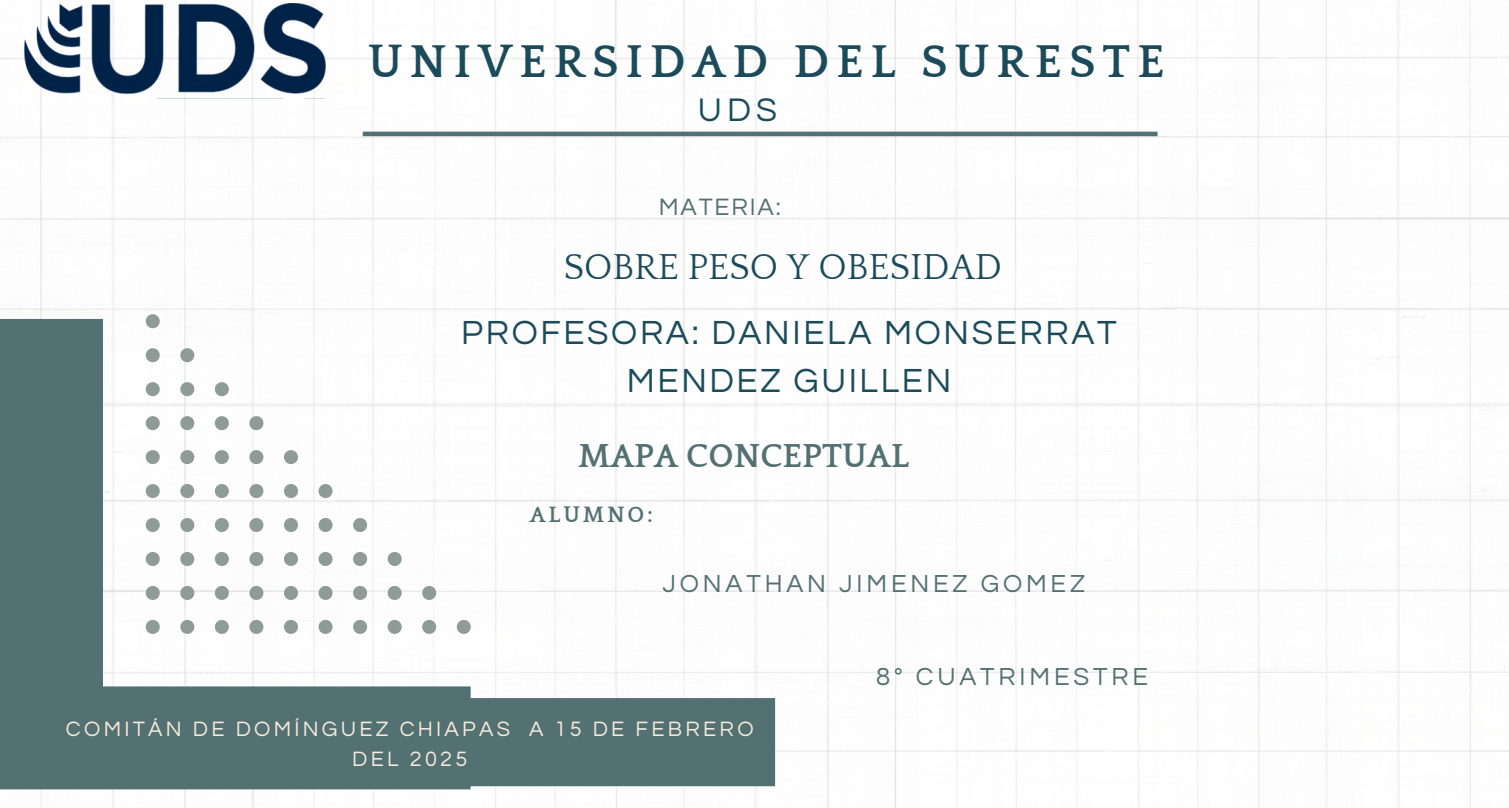
<style>
.page{position:relative;width:1509px;height:808px;background:#fff}
.page>*{position:absolute;margin:0;border:0;box-sizing:border-box;transform-origin:0 0}
.t1{font:700 47.16px "Quattrocento";letter-spacing:.15em;color:#1b4b5a}
.t2{font:37.01px "Quattrocento";color:#1b4b5a}
.t3{font:34.82px/47.3px "Questrial";letter-spacing:.075em;color:#1b4b5a;text-align:center}
.t4{font:700 34.12px "Quattrocento";color:#537072}
.t5{font:33.95px "Questrial";color:#1b4b5a}
.t6{font:25.64px "Questrial";letter-spacing:.15em;color:#537072}
.t7{font:24.68px "Questrial";letter-spacing:.075em;color:#537072}
.t8{font:700 22.75px "Quattrocento";letter-spacing:.12em;color:#537072}
.t9{font:21.7px/30.3px "Questrial";letter-spacing:.15em;color:#f4ebdb;text-align:center}
</style>
<div class="page">
<img style="left:0;top:0;width:1508px;height:808px">
<hr style="left:363px;top:132px;width:794px;height:4px;background:#537072">
<svg style="left:0;top:319px;width:470px;height:470px"></svg>
<svg style="left:146px;top:314px;width:14px;height:14px"></svg>
<svg style="left:146px;top:348px;width:14px;height:14px"></svg>
<svg style="left:180px;top:348px;width:14px;height:14px"></svg>
<svg style="left:146px;top:382px;width:14px;height:14px"></svg>
<svg style="left:180px;top:382px;width:14px;height:14px"></svg>
<svg style="left:215px;top:382px;width:14px;height:14px"></svg>
<svg style="left:146px;top:416px;width:14px;height:14px"></svg>
<svg style="left:180px;top:416px;width:14px;height:14px"></svg>
<svg style="left:215px;top:416px;width:14px;height:14px"></svg>
<svg style="left:249px;top:416px;width:14px;height:14px"></svg>
<svg style="left:146px;top:450px;width:14px;height:14px"></svg>
<svg style="left:180px;top:450px;width:14px;height:14px"></svg>
<svg style="left:215px;top:450px;width:14px;height:14px"></svg>
<svg style="left:249px;top:450px;width:14px;height:14px"></svg>
<svg style="left:284px;top:450px;width:14px;height:14px"></svg>
<svg style="left:146px;top:484px;width:14px;height:14px"></svg>
<svg style="left:180px;top:484px;width:14px;height:14px"></svg>
<svg style="left:215px;top:484px;width:14px;height:14px"></svg>
<svg style="left:249px;top:484px;width:14px;height:14px"></svg>
<svg style="left:284px;top:484px;width:14px;height:14px"></svg>
<svg style="left:318px;top:484px;width:14px;height:14px"></svg>
<svg style="left:146px;top:518px;width:14px;height:14px"></svg>
<svg style="left:180px;top:518px;width:14px;height:14px"></svg>
<svg style="left:215px;top:518px;width:14px;height:14px"></svg>
<svg style="left:249px;top:518px;width:14px;height:14px"></svg>
<svg style="left:284px;top:518px;width:14px;height:14px"></svg>
<svg style="left:318px;top:518px;width:14px;height:14px"></svg>
<svg style="left:353px;top:518px;width:14px;height:14px"></svg>
<svg style="left:146px;top:552px;width:14px;height:14px"></svg>
<svg style="left:180px;top:552px;width:14px;height:14px"></svg>
<svg style="left:215px;top:552px;width:14px;height:14px"></svg>
<svg style="left:249px;top:552px;width:14px;height:14px"></svg>
<svg style="left:284px;top:552px;width:14px;height:14px"></svg>
<svg style="left:318px;top:552px;width:14px;height:14px"></svg>
<svg style="left:353px;top:552px;width:14px;height:14px"></svg>
<svg style="left:387px;top:552px;width:14px;height:14px"></svg>
<svg style="left:146px;top:586px;width:14px;height:14px"></svg>
<svg style="left:180px;top:586px;width:14px;height:14px"></svg>
<svg style="left:215px;top:586px;width:14px;height:14px"></svg>
<svg style="left:249px;top:586px;width:14px;height:14px"></svg>
<svg style="left:284px;top:586px;width:14px;height:14px"></svg>
<svg style="left:318px;top:586px;width:14px;height:14px"></svg>
<svg style="left:353px;top:586px;width:14px;height:14px"></svg>
<svg style="left:387px;top:586px;width:14px;height:14px"></svg>
<svg style="left:422px;top:586px;width:14px;height:14px"></svg>
<svg style="left:146px;top:620px;width:14px;height:14px"></svg>
<svg style="left:180px;top:620px;width:14px;height:14px"></svg>
<svg style="left:215px;top:620px;width:14px;height:14px"></svg>
<svg style="left:249px;top:620px;width:14px;height:14px"></svg>
<svg style="left:284px;top:620px;width:14px;height:14px"></svg>
<svg style="left:318px;top:620px;width:14px;height:14px"></svg>
<svg style="left:353px;top:620px;width:14px;height:14px"></svg>
<svg style="left:387px;top:620px;width:14px;height:14px"></svg>
<svg style="left:422px;top:620px;width:14px;height:14px"></svg>
<svg style="left:457px;top:620px;width:13px;height:14px"></svg>
<div style="left:372px;top:698px;width:403px;height:88px;background:#537072"></div>
<img style="left:18px;top:4px;width:308px;height:95px">
<p class="t1" style="left:368px;top:37px;width:797px">UNIVERSIDAD DEL SURESTE</p>
<p class="t5" style="left:697px;top:93px;width:81px">UDS</p>
<p class="t7" style="left:658px;top:194px;width:124px">MATERIA:</p>
<h1 class="t2" style="left:563px;top:248px;width:439px">SOBRE PESO Y OBESIDAD</h1>
<p class="t3" style="left:461px;top:310px;width:657px">PROFESORA: DANIELA MONSERRAT<br>MENDEZ GUILLEN</p>
<h3 class="t4" style="left:578px;top:438px;width:332px">MAPA CONCEPTUAL</h3>
<h4 class="t8" style="left:530px;top:503px;width:124px">ALUMNO:</h4>
<h3 class="t6" style="left:662px;top:571px;width:424px">JONATHAN JIMENEZ GOMEZ</h3>
<h2 class="t6" style="left:876px;top:664px;width:273px">8° CUATRIMESTRE</h2>
<h3 class="t9" style="left:66px;top:714px;width:689px">COMITÁN DE DOMÍNGUEZ CHIAPAS A 15 DE FEBRERO<br>DEL 2025</h3>
</div>
